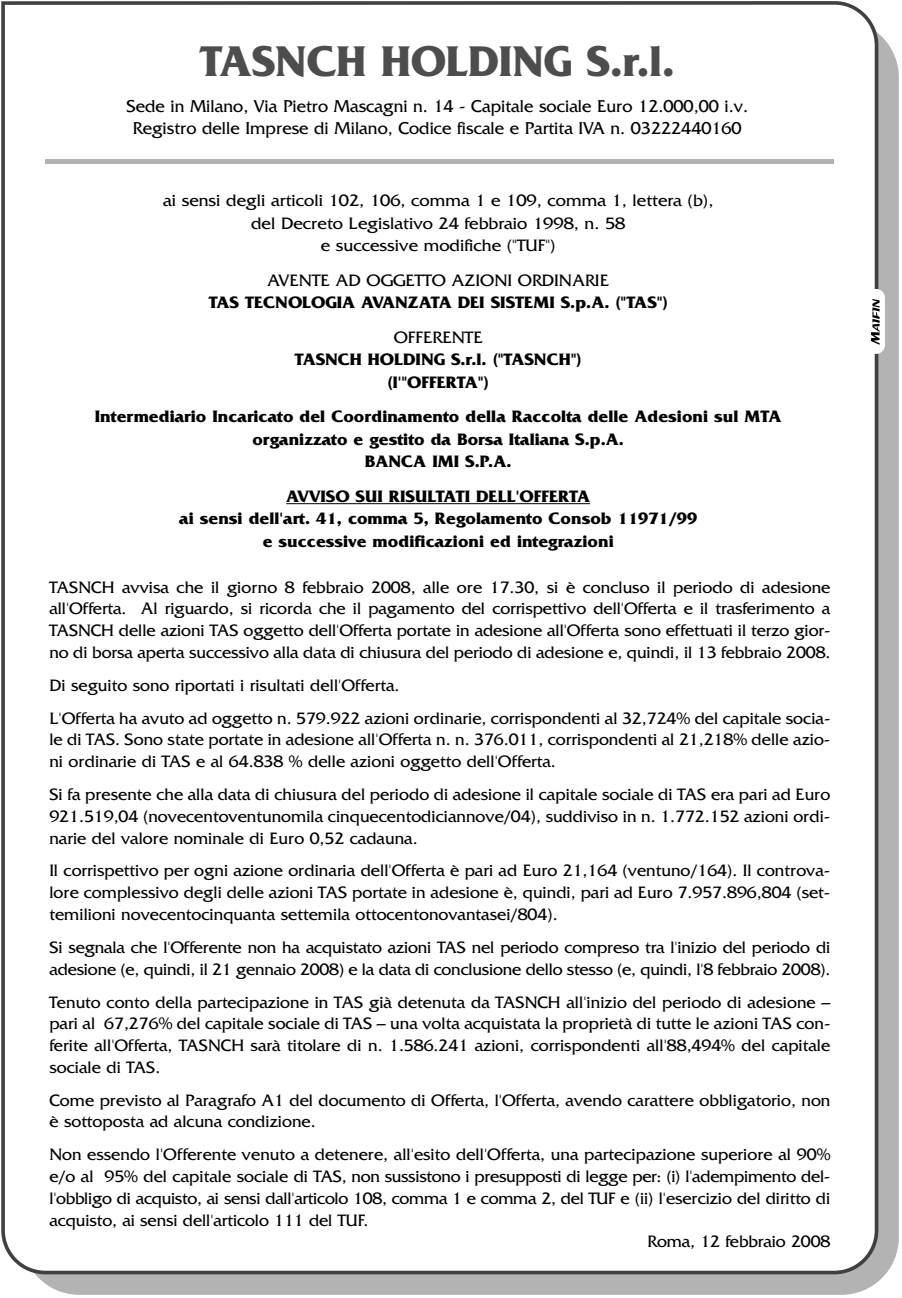
<style>
.page{position:relative;width:902px;height:1298px;background:#fff}
.page>*{position:absolute;margin:0;border:0;box-sizing:border-box;transform-origin:0 0}
.t1{font:700 45px "Friz Quadrata";color:#4d4d4d}
.t2{font:18px/22.5px "Friz Quadrata";color:#000;text-align:center}
.t3{font:17.32px/21.8px "Friz Quadrata";color:#000;text-align:justify}
.t4{font:700 17.32px/22.5px "Friz Quadrata";color:#000;text-align:center;scale:1.05 1}
.t5{font:17.32px/22.5px "Friz Quadrata";color:#000;text-align:center;scale:1.05 1}
</style>
<div class="page">
<div style="left:22px;top:20px;width:877px;height:1274px;background:#b3b3b3;border-radius:57px"></div>
<div style="left:1px;top:1px;width:877px;height:1273px;background:#fff"></div>
<div style="left:867px;top:289px;width:18px;height:65px;background:#fff;border-radius:9px"></div>
<svg style="left:871px;top:299px;width:8px;height:46px"></svg>
<hr style="left:45px;top:159px;width:788px;height:4px;background:#b3b3b3">
<hr style="left:286px;top:503px;width:304px;height:1px;background:#000">
<h1 class="t1" style="left:200px;top:45px;width:476px">TASNCH HOLDING S.r.l.</h1>
<p class="t2" style="left:126px;top:96px;width:623px">Sede in Milano, Via Pietro Mascagni n. 14 - Capitale sociale Euro 12.000,00 i.v.<br>Registro delle Imprese di Milano, Codice fiscale e Partita IVA n. 03222440160</p>
<p class="t5" style="left:163px;top:191px;width:526px">ai sensi degli articoli 102, 106, comma 1 e 109, comma 1, lettera (b), del Decreto Legislativo 24 febbraio 1998, n. 58<br>e successive modifiche ("TUF")</p>
<p class="t5" style="left:267px;top:270px;width:327px">AVENTE AD OGGETTO AZIONI ORDINARIE</p>
<p class="t4" style="left:209px;top:293px;width:439px">TAS TECNOLOGIA AVANZATA DEI SISTEMI S.p.A. ("TAS")</p>
<p class="t5" style="left:394px;top:327px;width:86px">OFFERENTE</p>
<p class="t4" style="left:295px;top:350px;width:275px">TASNCH HOLDING S.r.l. ("TASNCH") (l'"OFFERTA")</p>
<p class="t4" style="left:95px;top:407px;width:655px">Intermediario Incaricato del Coordinamento della Raccolta delle Adesioni sul MTA organizzato e gestito da Borsa Italiana S.p.A.<br>BANCA IMI S.P.A.</p>
<p class="t4" style="left:179px;top:486px;width:495px">AVVISO SUI RISULTATI DELL'OFFERTA<br>ai sensi dell'art. 41, comma 5, Regolamento Consob 11971/99 e successive modificazioni ed integrazioni</p>
<p class="t3" style="left:49px;top:577px;width:782px">TASNCH avvisa che il giorno 8 febbraio 2008, alle ore 17.30, si è concluso il periodo di adesione all'Offerta. Al riguardo, si ricorda che il pagamento del corrispettivo dell'Offerta e il trasferimento a TASNCH delle azioni TAS oggetto dell'Offerta portate in adesione all'Offerta sono effettuati il terzo gior&shy;no di borsa aperta successivo alla data di chiusura del periodo di adesione e, quindi, il 13 febbraio 2008.</p>
<p class="t3" style="left:49px;top:670px;width:782px;line-height:32.9px">Di seguito sono riportati i risultati dell'Offerta.<br>L'Offerta ha avuto ad oggetto n. 579.922 azioni ordinarie, corrispondenti al 32,724% del capitale socia-</p>
<p class="t3" style="left:49px;top:730px;width:782px">le di TAS. Sono state portate in adesione all'Offerta n. n. 376.011, corrispondenti al 21,218% delle azio&shy;ni ordinarie di TAS e al 64.838 % delle azioni oggetto dell'Offerta.</p>
<p class="t3" style="left:49px;top:785px;width:782px">Si fa presente che alla data di chiusura del periodo di adesione il capitale sociale di TAS era pari ad Euro 921.519,04 (novecentoventunomila cinquecentodiciannove/04), suddiviso in n. 1.772.152 azioni ordi&shy;narie del valore nominale di Euro 0,52 cadauna.</p>
<p class="t3" style="left:49px;top:861px;width:782px">Il corrispettivo per ogni azione ordinaria dell'Offerta è pari ad Euro 21,164 (ventuno/164). Il controva&shy;lore complessivo degli delle azioni TAS portate in adesione è, quindi, pari ad Euro 7.957.896,804 (set&shy;temilioni novecentocinquanta settemila ottocentonovantasei/804).</p>
<p class="t3" style="left:49px;top:937px;width:782px">Si segnala che l'Offerente non ha acquistato azioni TAS nel periodo compreso tra l'inizio del periodo di adesione (e, quindi, il 21 gennaio 2008) e la data di conclusione dello stesso (e, quindi, l'8 febbraio 2008).</p>
<p class="t3" style="left:49px;top:992px;width:782px">Tenuto conto della partecipazione in TAS già detenuta da TASNCH all'inizio del periodo di adesione – pari al 67,276% del capitale sociale di TAS – una volta acquistata la proprietà di tutte le azioni TAS con&shy;ferite all'Offerta, TASNCH sarà titolare di n. 1.586.241 azioni, corrispondenti all'88,494% del capitale sociale di TAS.</p>
<p class="t3" style="left:49px;top:1090px;width:782px">Come previsto al Paragrafo A1 del documento di Offerta, l'Offerta, avendo carattere obbligatorio, non è sottoposta ad alcuna condizione.</p>
<p class="t3" style="left:49px;top:1145px;width:782px">Non essendo l'Offerente venuto a detenere, all'esito dell'Offerta, una partecipazione superiore al 90%</p>
<p class="t3" style="left:49px;top:1166px;width:782px">e/o al 95% del capitale sociale di TAS, non sussistono i presupposti di legge per: (i) l'adempimento del-</p>
<p class="t3" style="left:49px;top:1188px;width:782px">l'obbligo di acquisto, ai sensi dall'articolo 108, comma 1 e comma 2, del TUF e (ii) l'esercizio del diritto di</p>
<p class="t3" style="left:49px;top:1210px;width:321px">acquisto, ai sensi dell'articolo 111 del TUF.</p>
<p class="t3" style="left:647px;top:1232px;width:184px">Roma, 12 febbraio 2008</p>
</div>
